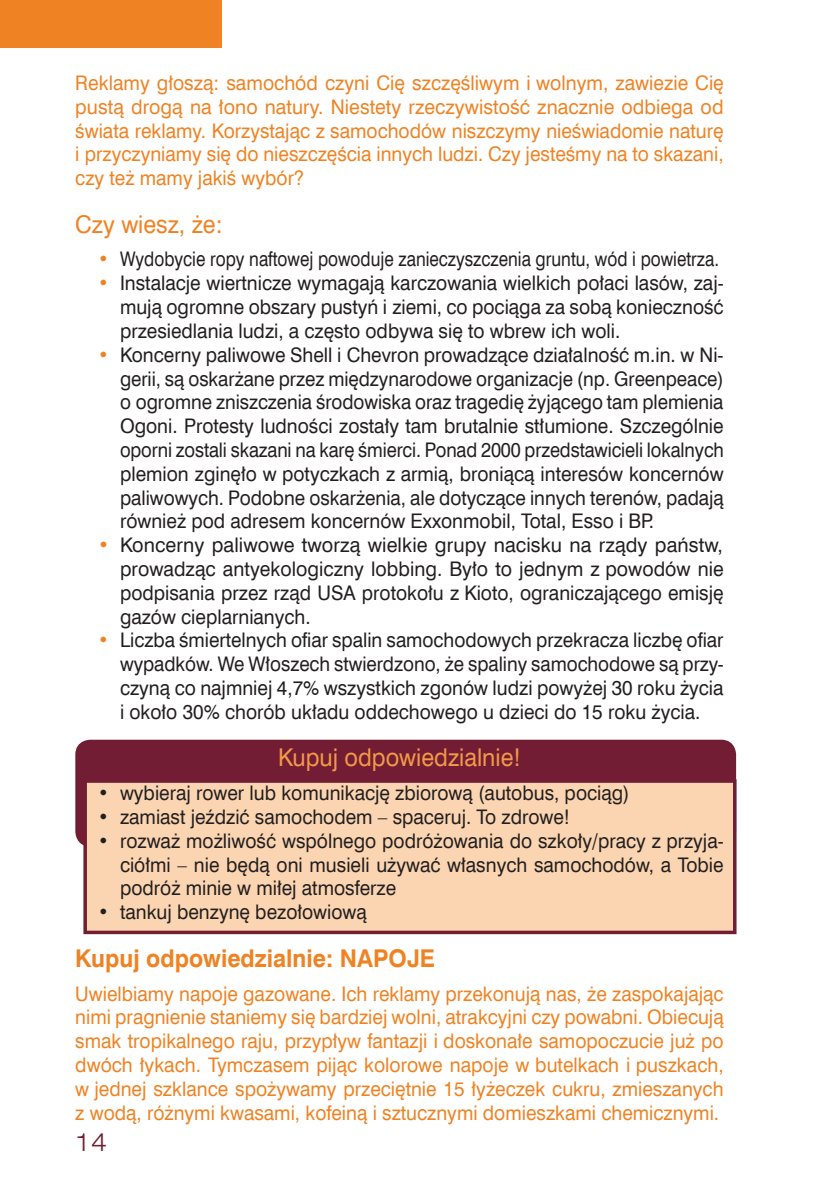
<style>
.page{position:relative;width:834px;height:1191px;background:#fff}
.page>*{position:absolute;margin:0;border:0;box-sizing:border-box;transform-origin:0 0}
.t1{font:24.5px "Swis 721 EU Bold";color:#ef8324;scale:.95 1}
.t2{font:24.5px "Swis 721 EU Normal";color:#f2994a;scale:.95 1}
.t3{font:24.5px "Swis 721 EU Normal";color:#ef8324;scale:.95 1}
.t4{font:24.5px "Swis 721 Lt Ex EU";color:#721d33}
.t5{font:20.12px/23.8px "Swis 721 EU Normal";color:#231f20;text-align:justify;scale:.95 1}
.t6{font:20.12px/23.8px "Swis 721 EU Normal";color:#ef8324;text-align:justify;scale:.95 1}
.t7{font:20.12px/23.8px "Swis 721 EU Normal";color:#ef8324;text-align:justify;scale:.96 1}
.t8{font:20.12px/23.8px "Swis 721 EU Normal";color:#231f20;text-align:justify;scale:.94 1}
.t9{font:20.12px/23.8px "Swis 721 EU Normal";color:#231f20;text-align:justify}
.t10{font:20.12px "Swis 721 EU Normal";color:#231f20;scale:.85 1}
.s1{color:#ef8324}
</style>
<div class="page">
<div style="left:75px;top:739px;width:661px;height:107px;background:#721d33;border-radius:15px"></div>
<div style="left:83px;top:779px;width:653px;height:155px;background:#fbd5b1;border:4px solid #721d33"></div>
<div style="left:0;top:0;width:222px;height:48px;background:#ef8324"></div>
<p class="t7" style="left:75px;top:71px;width:677px">Reklamy głoszą: samochód czyni Cię szczęśliwym i wolnym, zawiezie Cię pustą drogą na łono natury. Niestety rzeczywistość znacznie odbiega od świata reklamy. Korzystając z samochodów niszczymy nieświadomie naturę i przyczyniamy się do nieszczęścia innych ludzi. Czy jesteśmy na to skazani, czy też mamy jakiś wybór?</p>
<p class="t3" style="left:75px;top:209px;width:156px">Czy wiesz, że:</p>
<p class="t10" style="left:98px;top:247px;width:732px"><span class="s1">•</span> Wydobycie ropy naftowej powoduje zanieczyszczenia gruntu, wód i powietrza.</p>
<p class="t5" style="left:120px;top:272px;width:637px;text-indent:-22px"><span class="s1">•</span> Instalacje wiertnicze wymagają karczowania wielkich połaci lasów, zaj&shy;mują ogromne obszary pustyń i ziemi, co pociąga za sobą konieczność przesiedlania ludzi, a często odbywa się to wbrew ich woli.</p>
<p class="t5" style="left:120px;top:343px;width:637px;text-indent:-22px"><span class="s1">•</span> Koncerny paliwowe Shell i Chevron prowadzące działalność m.in. w Ni&shy;gerii, są oskarżane przez międzynarodowe organizacje (np. Greenpeace) o ogromne zniszczenia środowiska oraz tragedię żyjącego tam plemienia Ogoni. Protesty ludności zostały tam brutalnie stłumione. Szczególnie oporni zostali skazani na karę śmierci. Ponad 2000 przedstawicieli lokalnych plemion zginęło w potyczkach z armią, broniącą interesów koncernów paliwowych. Podobne oskarżenia, ale dotyczące innych terenów, padają również pod adresem koncernów Exxonmobil, Total, Esso i BP.</p>
<p class="t9" style="left:120px;top:534px;width:605px;text-indent:-22px"><span class="s1">•</span> Koncerny paliwowe tworzą wielkie grupy nacisku na rządy państw, prowadząc antyekologiczny lobbing. Było to jednym z powodów nie podpisania przez rząd USA protokołu z Kioto, ograniczającego emisję gazów cieplarnianych.</p>
<p class="t8" style="left:120px;top:629px;width:643px;text-indent:-22px"><span class="s1">•</span> Liczba śmiertelnych ofiar spalin samochodowych przekracza liczbę ofiar wypadków. We Włoszech stwierdzono, że spaliny samochodowe są przy&shy;czyną co najmniej 4,7% wszystkich zgonów ludzi powyżej 30 roku życia i około 30% chorób układu oddechowego u dzieci do 15 roku życia.</p>
<p class="t2" style="left:278px;top:742px;width:257px">Kupuj odpowiedzialnie!</p>
<p class="t5" style="left:98px;top:781px;width:561px">• wybieraj rower lub komunikację zbiorową (autobus, pociąg)</p>
<p class="t5" style="left:98px;top:805px;width:498px">• zamiast jeździć samochodem – spaceruj. To zdrowe!</p>
<p class="t5" style="left:120px;top:829px;width:637px;text-indent:-22px">• rozważ możliwość wspólnego podróżowania do szkoły/pracy z przyja&shy;ciółmi – nie będą oni musieli używać własnych samochodów, a Tobie podróż minie w miłej atmosferze</p>
<p class="t5" style="left:98px;top:901px;width:285px">• tankuj benzynę bezołowiową</p>
<p class="t1" style="left:75px;top:943px;width:380px">Kupuj odpowiedzialnie: NAPOJE</p>
<p class="t6" style="left:75px;top:982px;width:684px">Uwielbiamy napoje gazowane. Ich reklamy przekonują nas, że zaspokajając nimi pragnienie staniemy się bardziej wolni, atrakcyjni czy powabni. Obiecują smak tropikalnego raju, przypływ fantazji i doskonałe samopoczucie już po dwóch łykach. Tymczasem pijąc kolorowe napoje w butelkach i puszkach, w jednej szklance spożywamy przeciętnie 15 łyżeczek cukru, zmieszanych z wodą, różnymi kwasami, kofeiną i sztucznymi domieszkami chemicznymi.</p>
<p class="t4" style="left:75px;top:1128px;width:33px">14</p>
</div>
